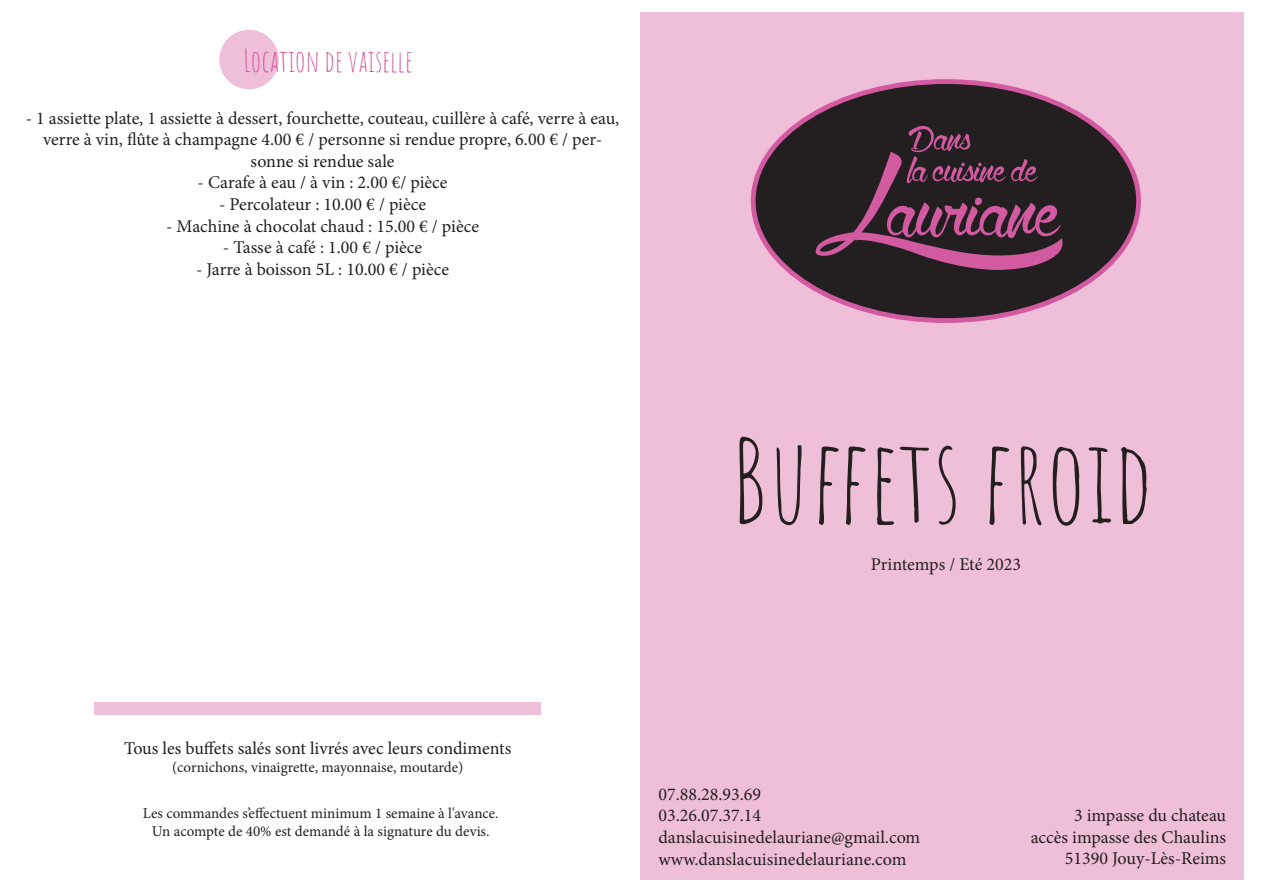
<style>
.page{position:relative;width:1263px;height:893px;background:#fff}
.page>*{position:absolute;margin:0;border:0;box-sizing:border-box;transform-origin:0 0}
.t1{font:115.5px "Amatic SC";color:#231f20}
.t2{font:30px "Amatic SC";color:#d5549a}
.t3{font:18px/21.6px "Minion Pro";color:#231f20;text-align:center}
.t4{font:15px "Minion Pro";color:#231f20}
</style>
<div class="page">
<div style="left:640px;top:13px;width:604px;height:867px;background:#efbed8"></div>
<div style="left:753px;top:82px;width:385px;height:239px;background:#231f20;border-radius:50%"></div>
<svg style="left:816px;top:126px;width:246px;height:144px"></svg>
<div style="left:94px;top:702px;width:447px;height:12px;background:#efbed8"></div>
<div style="left:219px;top:30px;width:60px;height:59px;background:#efbed8;border-radius:50%"></div>
<p class="t2" style="left:244px;top:39px;width:171px">Location de vaiselle</p>
<p class="t3" style="left:26px;top:107px;width:595px">- 1 assiette plate, 1 assiette à dessert, fourchette, couteau, cuillère à café, verre à eau, verre à vin, flûte à champagne 4.00 € / personne si rendue propre, 6.00 € / per&shy;sonne si rendue sale</p>
<p class="t3" style="left:198px;top:172px;width:251px">- Carafe à eau / à vin : 2.00 €/ pièce</p>
<p class="t3" style="left:219px;top:194px;width:209px">- Percolateur : 10.00 € / pièce</p>
<p class="t3" style="left:166px;top:215px;width:314px">- Machine à chocolat chaud : 15.00 € / pièce</p>
<p class="t3" style="left:223px;top:237px;width:201px">- Tasse à café : 1.00 € / pièce</p>
<p class="t3" style="left:196px;top:258px;width:254px">- Jarre à boisson 5L : 10.00 € / pièce</p>
<p class="t1" style="left:731px;top:397px;width:424px">Buffets froid</p>
<p class="t3" style="left:871px;top:553px;width:152px">Printemps / Eté 2023</p>
<p class="t3" style="left:124px;top:737px;width:389px">Tous les buffets salés sont livrés avec leurs condiments</p>
<p class="t4" style="left:172px;top:757px;width:293px">(cornichons, vinaigrette, mayonnaise, moutarde)</p>
<p class="t4" style="left:143px;top:803px;width:357px">Les commandes s’effectuent minimum 1 semaine à l'avance.</p>
<p class="t4" style="left:152px;top:821px;width:339px">Un acompte de 40% est demandé à la signature du devis.</p>
<p class="t3" style="left:658px;top:783px;width:104px">07.88.28.93.69</p>
<p class="t3" style="left:658px;top:805px;width:104px">03.26.07.37.14</p>
<p class="t3" style="left:658px;top:826px;width:263px">danslacuisinedelauriane@gmail.com</p>
<p class="t3" style="left:658px;top:848px;width:250px">www.danslacuisinedelauriane.com</p>
<p class="t3" style="left:1074px;top:804px;width:154px">3 impasse du chateau</p>
<p class="t3" style="left:1031px;top:826px;width:197px">accès impasse des Chaulins</p>
<p class="t3" style="left:1065px;top:848px;width:163px">51390 Jouy-Lès-Reims</p>
</div>
